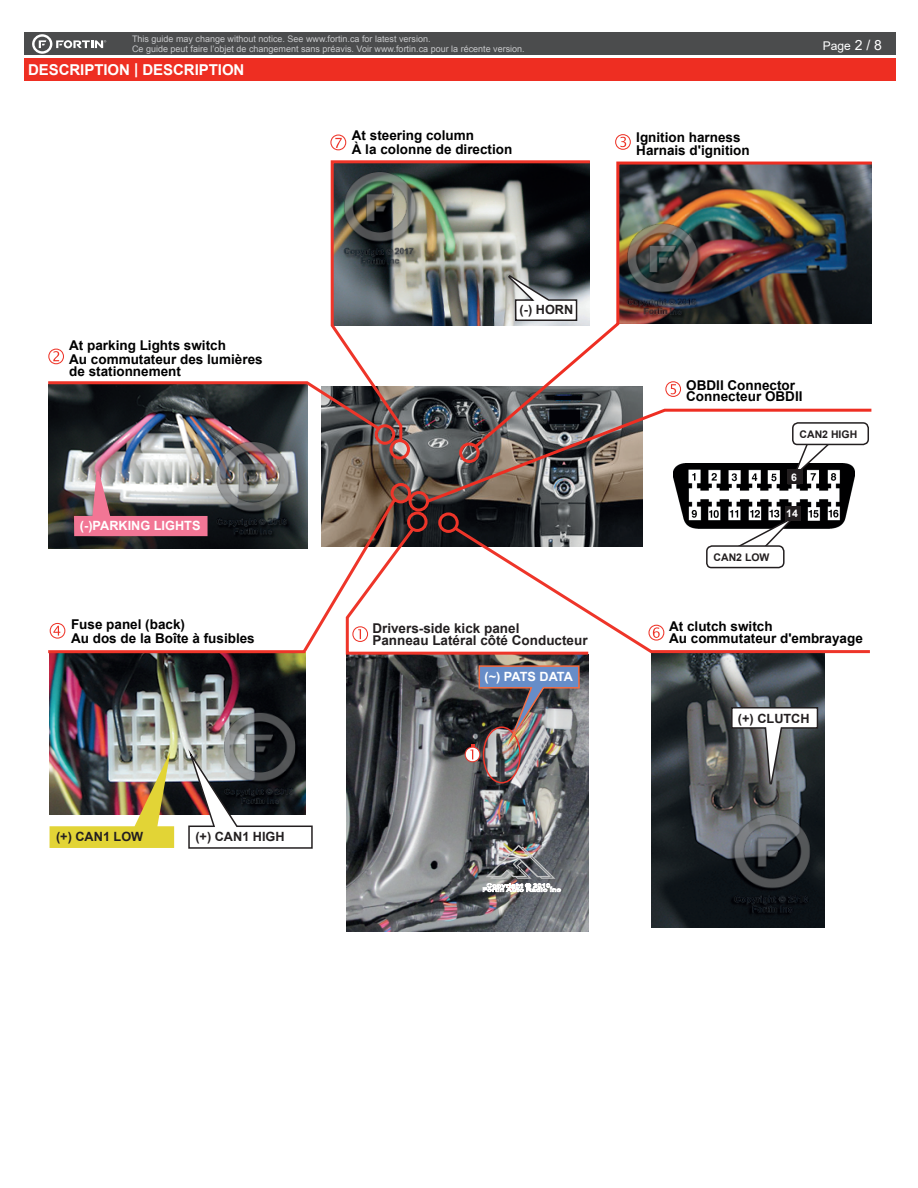
<style>
.page{position:relative;width:918px;height:1188px;background:#fff}
.page>*{position:absolute;margin:0;border:0;box-sizing:border-box;transform-origin:0 0}
.t1{font:700 15px "Arial";letter-spacing:-.005em;color:#fff}
.t2{font:700 13.5px/13.5px "Arial";color:#000001}
.t3{font:700 13.5px/12px "Arial";color:#231f20}
.t4{font:700 12.75px "Arial";color:#231f20}
.t5{font:700 12.75px "Arial";color:#fff}
.t6{font:700 12.75px "Arial";letter-spacing:-.075em;color:#fff}
.t7{font:12px "Arial";color:#fff}
.t8{font:700 10.5px "Arial";color:#231f20}
.t9{font:700 10.5px "Arial";color:#fff}
.t10{font:9px/9.8px "Arial";color:#c7c8ca}
.s1{font-size:13.95px}
</style>
<div class="page">
<div style="left:24px;top:33px;width:872px;height:22px;background:#4b4c4d"></div>
<div style="left:24px;top:58px;width:872px;height:23px;background:#ee2e22"></div>
<svg style="left:32px;top:34px;width:74px;height:20px"></svg>
<img style="left:322px;top:433px;width:321px;height:92px">
<img style="left:329px;top:160px;width:142px;height:283px">
<svg style="left:330px;top:135px;width:16px;height:15px"></svg>
<div style="left:390px;top:439px;width:20px;height:21px;border:3px solid #ee3529;border-radius:50%"></div>
<img style="left:346px;top:656px;width:242px;height:276px">
<div style="left:483px;top:726px;width:38px;height:57px;border:2px solid #ee3529;border-radius:50%"></div>
<img style="left:483px;top:845px;width:78px;height:47px">
<svg style="left:615px;top:134px;width:16px;height:16px"></svg>
<div style="left:407px;top:512px;width:21px;height:20px;border:3px solid #ee3529;border-radius:50%"></div>
<div style="left:375px;top:424px;width:20px;height:21px;border:3px solid #ee3529;border-radius:50%"></div>
<img style="left:465px;top:665px;width:115px;height:97px">
<svg style="left:346px;top:525px;width:243px;height:131px"></svg>
<img style="left:48px;top:433px;width:259px;height:62px">
<svg style="left:74px;top:471px;width:134px;height:24px"></svg>
<img style="left:471px;top:160px;width:401px;height:247px">
<svg style="left:48px;top:380px;width:335px;height:53px;background:#4b4245"></svg>
<svg style="left:48px;top:349px;width:16px;height:15px"></svg>
<img style="left:651px;top:655px;width:174px;height:272px">
<svg style="left:451px;top:524px;width:419px;height:131px"></svg>
<svg style="left:730px;top:706px;width:89px;height:78px"></svg>
<svg style="left:648px;top:625px;width:16px;height:16px"></svg>
<div style="left:438px;top:512px;width:21px;height:21px;border:3px solid #ee3529;border-radius:50%"></div>
<img style="left:49px;top:655px;width:257px;height:160px">
<img style="left:50px;top:752px;width:124px;height:96px">
<svg style="left:48px;top:495px;width:351px;height:160px"></svg>
<svg style="left:665px;top:381px;width:16px;height:16px"></svg>
<img style="left:673px;top:505px;width:182px;height:24px">
<svg style="left:705px;top:519px;width:86px;height:50px"></svg>
<svg style="left:424px;top:407px;width:448px;height:98px"></svg>
<div style="left:785px;top:506px;width:15px;height:15px;background:#231f20"></div>
<div style="left:787px;top:469px;width:15px;height:15px;background:#231f20"></div>
<svg style="left:186px;top:744px;width:127px;height:105px"></svg>
<svg style="left:50px;top:623px;width:15px;height:16px"></svg>
<div style="left:391px;top:483px;width:20px;height:20px;border:3px solid #ee3529;border-radius:50%"></div>
<div style="left:409px;top:491px;width:20px;height:21px;border:3px solid #ee3529;border-radius:50%"></div>
<p class="t10" style="left:132px;top:34px;width:394px">This guide may change without notice. See www.fortin.ca for latest version.<br>Ce guide peut faire l’objet de changement sans préavis. Voir www.fortin.ca pour la récente version.</p>
<p class="t1" style="left:28px;top:59px;width:218px">DESCRIPTION | DESCRIPTION</p>
<p class="t2" style="left:352px;top:129px;width:162px">At steering column<br>À la colonne de direction</p>
<p class="t2" style="left:636px;top:131px;width:115px">Ignition harness<br>Harnais d'ignition</p>
<p class="t7" style="left:823px;top:38px;width:61px">Page <span class="s1">2 / 8</span></p>
<p class="t2" style="left:69px;top:339px;width:195px">At parking Lights switch<br>Au commutateur des lumières</p>
<p class="t2" style="left:69px;top:364px;width:113px">de stationnement</p>
<p class="t5" style="left:80px;top:517px;width:122px">(-)PARKING LIGHTS</p>
<p class="t2" style="left:71px;top:618px;width:185px">Fuse panel (back)<br>Au dos de la Boîte à fusibles</p>
<p class="t4" style="left:56px;top:828px;width:89px">(+) CAN1 LOW</p>
<p class="t4" style="left:195px;top:828px;width:91px">(+) CAN1 HIGH</p>
<p class="t4" style="left:520px;top:301px;width:55px">(-) HORN</p>
<p class="t3" style="left:372px;top:622px;width:217px">Drivers-side kick panel<br>Panneau Latéral côté Conducteur</p>
<p class="t6" style="left:484px;top:668px;width:90px">(~) PATS DATA</p>
<p class="t2" style="left:686px;top:381px;width:118px;line-height:10.5px">OBDII Connector<br>Connecteur OBDII</p>
<p class="t8" style="left:800px;top:426px;width:59px">CAN2 HIGH</p>
<p class="t9" style="left:791px;top:470px;width:7px">6</p>
<p class="t8" style="left:714px;top:550px;width:57px">CAN2 LOW</p>
<p class="t9" style="left:786px;top:506px;width:13px">14</p>
<p class="t2" style="left:669px;top:621px;width:195px;line-height:12px">At clutch switch<br>Au commutateur d'embrayage</p>
<p class="t4" style="left:738px;top:709px;width:73px">(+) CLUTCH</p>
</div>
